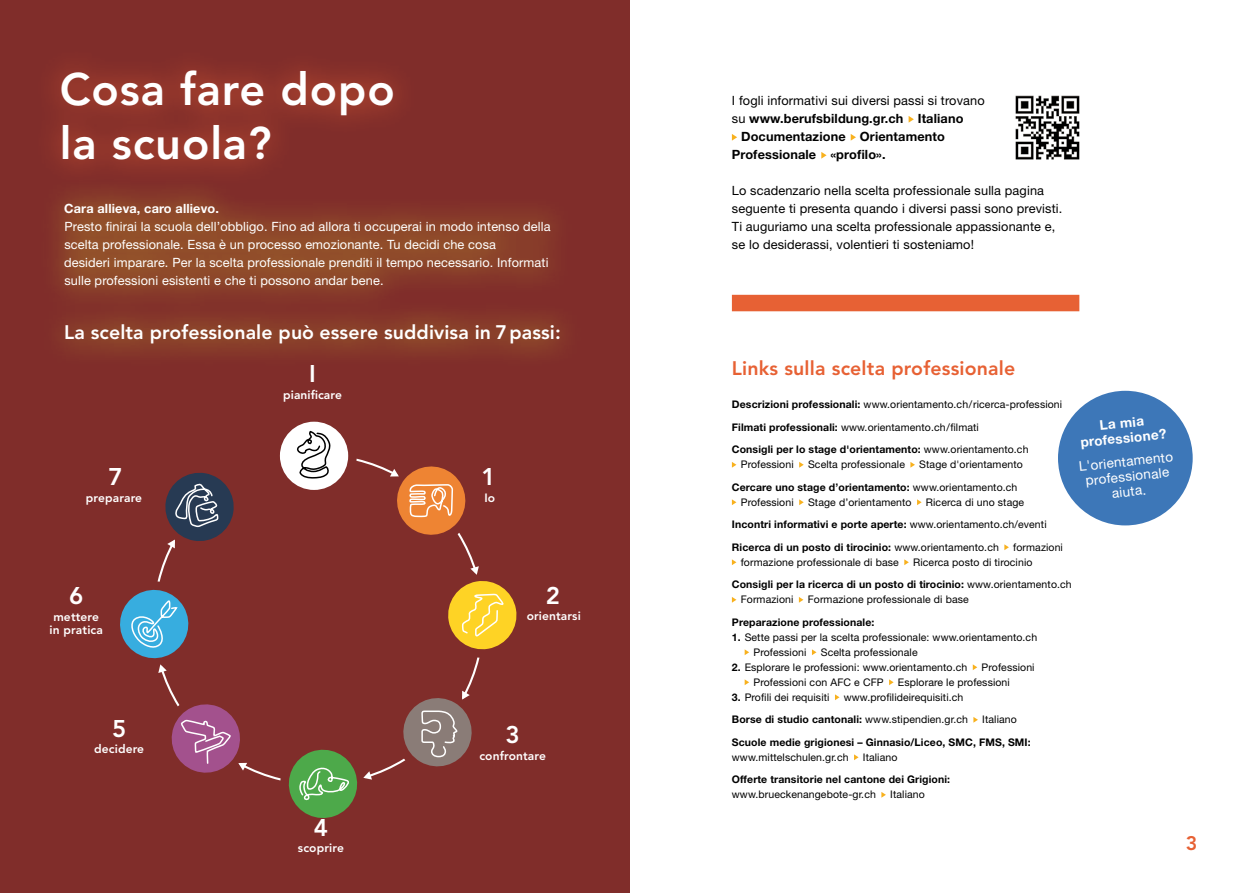
<style>
.page{position:relative;width:1259px;height:893px;background:#fff}
.page>*{position:absolute;margin:0;border:0;box-sizing:border-box;transform-origin:0 0}
.t1{font:800 45px/54px "Avenir LT Pro";letter-spacing:.02em;color:#fff}
.t2{font:800 24px "Avenir LT Pro";color:#fff}
.t3{font:800 19.5px "Avenir LT Pro";letter-spacing:.005em;color:#fff}
.t4{font:800 19.5px "Avenir LT Pro";letter-spacing:.01em;color:#e76134}
.t5{font:13.5px/15px "Helvetica Neue LT Std";color:#fff;text-align:center}
.t6{font:700 13.5px/15px "Helvetica Neue LT Std";color:#fff;text-align:center}
.t7{font:12.75px/18px "Helvetica Neue LT Std";letter-spacing:.01em;color:#fff}
.t8{font:12.75px/18px "Helvetica Neue LT Std";letter-spacing:.01em;color:#000}
.t9{font:700 12.75px "Helvetica Neue LT Std";letter-spacing:.01em;color:#000}
.t10{font:700 12.75px "Helvetica Neue LT Std";letter-spacing:.01em;color:#fff}
.t11{font:800 12px/13.5px "Avenir LT Pro";letter-spacing:.01em;color:#fff;text-align:center}
.t12{font:10.5px/22.5px "Helvetica Neue LT Std";letter-spacing:.01em;color:#000}
.t13{font:700 10.5px "Helvetica Neue LT Std";letter-spacing:.01em;color:#000}
.s1{font-weight:400}
.s2{font-weight:700}
</style>
<div class="page">
<div style="left:0;top:0;width:629px;height:893px;background:#802d2a"></div>
<div style="left:732px;top:295px;width:347px;height:16px;background:#e76134"></div>
<div style="left:35px;top:44px;width:385px;height:143px;background:#e76134;opacity:.75"></div>
<div style="left:38px;top:177px;width:547px;height:191px;background:#cfc22a;opacity:.75"></div>
<svg style="left:908px;top:116px;width:6px;height:7px"></svg>
<svg style="left:732px;top:134px;width:5px;height:7px"></svg>
<svg style="left:850px;top:134px;width:6px;height:7px"></svg>
<svg style="left:821px;top:152px;width:5px;height:7px"></svg>
<svg style="left:732px;top:462px;width:4px;height:6px"></svg>
<svg style="left:799px;top:462px;width:4px;height:6px"></svg>
<svg style="left:910px;top:462px;width:5px;height:6px"></svg>
<svg style="left:732px;top:499px;width:4px;height:6px"></svg>
<svg style="left:799px;top:499px;width:4px;height:6px"></svg>
<svg style="left:917px;top:499px;width:4px;height:6px"></svg>
<svg style="left:1004px;top:544px;width:5px;height:6px"></svg>
<svg style="left:732px;top:559px;width:4px;height:6px"></svg>
<svg style="left:904px;top:559px;width:5px;height:6px"></svg>
<svg style="left:732px;top:597px;width:4px;height:6px"></svg>
<svg style="left:799px;top:597px;width:4px;height:6px"></svg>
<svg style="left:744px;top:649px;width:5px;height:6px"></svg>
<svg style="left:812px;top:649px;width:4px;height:6px"></svg>
<svg style="left:972px;top:664px;width:5px;height:6px"></svg>
<svg style="left:744px;top:679px;width:5px;height:6px"></svg>
<svg style="left:889px;top:679px;width:4px;height:6px"></svg>
<svg style="left:835px;top:694px;width:4px;height:6px"></svg>
<svg style="left:973px;top:717px;width:5px;height:6px"></svg>
<svg style="left:854px;top:754px;width:4px;height:6px"></svg>
<svg style="left:881px;top:792px;width:5px;height:6px"></svg>
<img style="left:1015px;top:95px;width:65px;height:65px">
<div style="left:280px;top:422px;width:68px;height:68px;background:#fff;border-radius:50%"></div>
<svg style="left:120px;top:429px;width:397px;height:389px"></svg>
<div style="left:1058px;top:391px;width:134px;height:134px;background:#3d77b8;border-radius:50%"></div>
<h1 class="t1" style="left:60px;top:63px;width:336px">Cosa fare dopo la scuola?</h1>
<p class="t10" style="left:64px;top:201px;width:156px">Cara allieva, caro allievo.</p>
<p class="t7" style="left:64px;top:217px;width:488px">Presto finirai la scuola dell’obbligo. Fino ad allora ti occuperai in modo intenso della scelta professionale. Essa è un processo emozionante. Tu decidi che cosa<br>desideri imparare. Per la scelta professionale prenditi il tempo necessario. Informati sulle professioni esistenti e che ti possono andar bene.</p>
<h3 class="t3" style="left:64px;top:321px;width:498px">La scelta professionale può essere suddivisa in 7 passi:</h3>
<h2 class="t2" style="left:108px;top:463px;width:16px">7</h2>
<p class="t11" style="left:86px;top:491px;width:58px">preparare</p>
<h2 class="t2" style="left:69px;top:582px;width:16px">6</h2>
<p class="t11" style="left:50px;top:610px;width:55px">mettere in pratica</p>
<h2 class="t2" style="left:112px;top:714px;width:16px">5</h2>
<p class="t11" style="left:94px;top:742px;width:51px">decidere</p>
<h2 class="t2" style="left:309px;top:360px;width:8px">I</h2>
<p class="t11" style="left:283px;top:388px;width:60px">pianificare</p>
<h2 class="t2" style="left:314px;top:813px;width:16px">4</h2>
<p class="t11" style="left:298px;top:841px;width:47px">scoprire</p>
<h2 class="t2" style="left:481px;top:462px;width:16px">1</h2>
<p class="t11" style="left:484px;top:491px;width:12px">Io</p>
<h2 class="t2" style="left:546px;top:581px;width:16px">2</h2>
<p class="t11" style="left:527px;top:610px;width:56px">orientarsi</p>
<h2 class="t2" style="left:505px;top:721px;width:16px">3</h2>
<p class="t11" style="left:479px;top:749px;width:68px">confrontare</p>
<p class="t8" style="left:732px;top:91px;width:254px">I fogli informativi sui diversi passi si trovano</p>
<p class="t9" style="left:732px;top:111px;width:233px"><span class="s1">su</span> www.berufsbildung.gr.ch Italiano</p>
<p class="t9" style="left:741px;top:129px;width:205px">Documentazione Orientamento</p>
<p class="t9" style="left:732px;top:147px;width:155px">Professionale «profilo».</p>
<p class="t8" style="left:732px;top:181px;width:332px">Lo scadenzario nella scelta professionale sulla pagina seguente ti presenta quando i diversi passi sono previsti.<br>Ti auguriamo una scelta professionale appassionante e, se lo desiderassi, volentieri ti sosteniamo!</p>
<h3 class="t4" style="left:732px;top:357px;width:285px">Links sulla scelta professionale</h3>
<p class="t12" style="left:732px;top:393px;width:332px"><span class="s2">Descrizioni professionali:</span> www.orientamento.ch/ricerca-professioni<br><span class="s2">Filmati professionali:</span> www.orientamento.ch/filmati<br><span class="s2">Consigli per lo stage d'orientamento:</span> www.orientamento.ch</p>
<p class="t12" style="left:741px;top:453px;width:54px">Professioni</p>
<p class="t12" style="left:808px;top:453px;width:98px">Scelta professionale</p>
<p class="t12" style="left:732px;top:453px;width:292px;text-indent:187px">Stage d'orientamento<br><span class="s2">Cercare uno stage d’orientamento:</span> www.orientamento.ch</p>
<p class="t12" style="left:741px;top:490px;width:54px">Professioni</p>
<p class="t12" style="left:808px;top:490px;width:105px">Stage d’orientamento</p>
<p class="t12" style="left:732px;top:490px;width:316px;text-indent:194px">Ricerca di uno stage<br><span class="s2">Incontri informativi e porte aperte:</span> www.orientamento.ch/eventi<br><span class="s2">Ricerca di un posto di tirocinio:</span> www.orientamento.ch</p>
<p class="t12" style="left:1013px;top:535px;width:51px">formazioni</p>
<p class="t12" style="left:741px;top:550px;width:160px">formazione professionale di base</p>
<p class="t12" style="left:732px;top:550px;width:341px;text-indent:181px">Ricerca posto di tirocinio<br><span class="s2">Consigli per la ricerca di un posto di tirocinio:</span> www.orientamento.ch</p>
<p class="t12" style="left:741px;top:588px;width:54px">Formazioni</p>
<p class="t12" style="left:807px;top:588px;width:162px">Formazione professionale di base</p>
<p class="t13" style="left:732px;top:615px;width:144px">Preparazione professionale:</p>
<p class="t12" style="left:753px;top:629px;width:285px;line-height:15px;text-indent:-22px"><span class="s2">1.</span> Sette passi per la scelta professionale: www.orientamento.ch<br>Professioni</p>
<p class="t12" style="left:821px;top:640px;width:98px">Scelta professionale</p>
<p class="t12" style="left:732px;top:655px;width:237px"><span class="s2">2.</span> Esplorare le professioni: www.orientamento.ch</p>
<p class="t12" style="left:981px;top:655px;width:54px">Professioni</p>
<p class="t12" style="left:753px;top:670px;width:132px">Professioni con AFC e CFP</p>
<p class="t12" style="left:898px;top:670px;width:113px">Esplorare le professioni</p>
<p class="t12" style="left:732px;top:685px;width:99px"><span class="s2">3.</span> Profili dei requisiti</p>
<p class="t12" style="left:732px;top:685px;width:237px;text-indent:112px">www.profilideirequisiti.ch<br><span class="s2">Borse di studio cantonali:</span> www.stipendien.gr.ch</p>
<p class="t12" style="left:982px;top:708px;width:36px">Italiano</p>
<p class="t13" style="left:732px;top:735px;width:300px">Scuole medie grigionesi – Ginnasio/Liceo, SMC, FMS, SMI:</p>
<p class="t12" style="left:732px;top:745px;width:118px">www.mittelschulen.gr.ch</p>
<p class="t12" style="left:863px;top:745px;width:36px">Italiano</p>
<p class="t13" style="left:732px;top:773px;width:220px">Offerte transitorie nel cantone dei Grigioni:</p>
<p class="t12" style="left:732px;top:783px;width:145px">www.brueckenangebote-gr.ch</p>
<p class="t12" style="left:890px;top:783px;width:36px">Italiano</p>
<p class="t6" style="left:1078px;top:420px;width:88px;rotate:-6deg">La mia professione?</p>
<p class="t5" style="left:1078px;top:459px;width:96px;rotate:-6deg">L'orientamento professionale aiuta.</p>
<h3 class="t4" style="left:1185px;top:832px;width:13px">3</h3>
</div>
